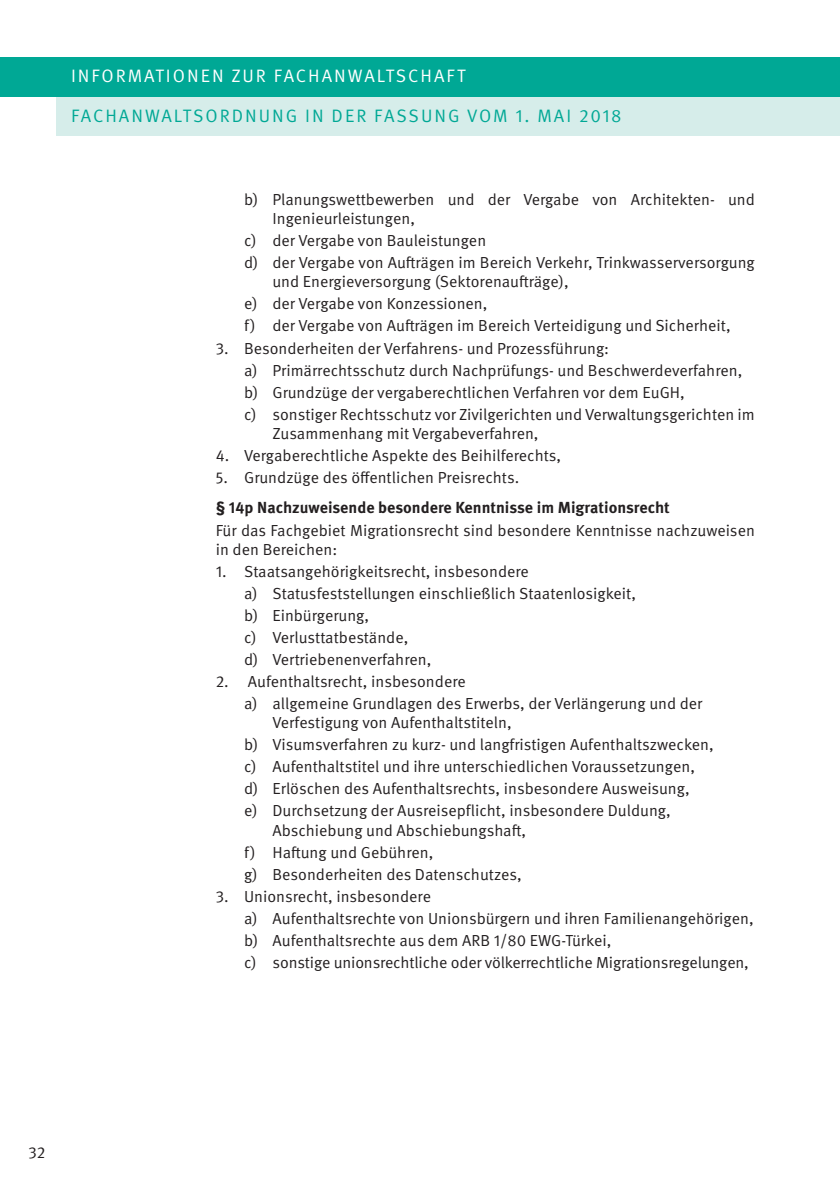
<style>
.page{position:relative;width:840px;height:1191px;background:#fff}
.page>*{position:absolute;margin:0;border:0;box-sizing:border-box;transform-origin:0 0}
.t1{font:18px "Meta OT Norm";letter-spacing:.11em;color:#00a895}
.t2{font:18px "Meta OT Norm";letter-spacing:.11em;color:#fff}
.t3{font:16px/22px "Meta OT Norm";color:#231f20}
.t4{font:700 16px "Meta OT";color:#231f20}
</style>
<div class="page">
<div style="left:57px;top:96px;width:782px;height:40px;background:#d6edea"></div>
<div style="left:0;top:57px;width:839px;height:39px;background:#00a895"></div>
<p class="t2" style="left:71px;top:65px;width:395px">INFORMATIONEN ZUR FACHANWALTSCHAFT</p>
<p class="t1" style="left:71px;top:105px;width:552px">FACHANWALTSORDNUNG IN DER FASSUNG VOM 1. MAI 2018</p>
<p class="t3" style="left:272px;top:190px;width:484px;line-height:19.2px;text-indent:-28px">b) Planungswettbewerben und der Vergabe von Architekten- und<br>Ingenieurleistungen,</p>
<p class="t3" style="left:244px;top:230px;width:512px">c) der Vergabe von Bauleistungen<br>d) der Vergabe von Aufträgen im Bereich Verkehr, Trinkwasserversorgung</p>
<p class="t3" style="left:244px;top:271px;width:488px;text-indent:28px">und Energieversorgung (Sektorenaufträge),<br>e) der Vergabe von Konzessionen,<br>f) der Vergabe von Aufträgen im Bereich Verteidigung und Sicherheit,</p>
<p class="t3" style="left:244px;top:337px;width:512px;text-indent:-28px">3. Besonderheiten der Verfahrens- und Prozessführung:<br>a) Primärrechtsschutz durch Nachprüfungs- und Beschwerdeverfahren, b) Grundzüge der vergaberechtlichen Verfahren vor dem EuGH,<br>c) sonstiger Rechtsschutz vor Zivilgerichten und Verwaltungsgerichten im</p>
<p class="t3" style="left:272px;top:422px;width:267px">Zusammenhang mit Vergabeverfahren,</p>
<p class="t3" style="left:215px;top:444px;width:347px">4. Vergaberechtliche Aspekte des Beihilferechts,</p>
<p class="t3" style="left:215px;top:466px;width:305px">5. Grundzüge des öffentlichen Preisrechts.</p>
<p class="t4" style="left:215px;top:498px;width:455px">§ 14p Nachzuweisende besondere Kenntnisse im Migrationsrecht</p>
<p class="t3" style="left:215px;top:520px;width:540px;line-height:19.2px">Für das Fachgebiet Migrationsrecht sind besondere Kenntnisse nachzuweisen in den Bereichen:</p>
<p class="t3" style="left:244px;top:560px;width:393px;text-indent:-28px">1. Staatsangehörigkeitsrecht, insbesondere<br>a) Statusfeststellungen einschließlich Staatenlosigkeit, b) Einbürgerung,<br>c) Verlusttatbestände,<br>d) Vertriebenenverfahren,</p>
<p class="t3" style="left:244px;top:670px;width:459px;text-indent:-28px">2. Aufenthaltsrecht, insbesondere<br>a) allgemeine Grundlagen des Erwerbs, der Verlängerung und der</p>
<p class="t3" style="left:244px;top:712px;width:471px;text-indent:28px">Verfestigung von Aufenthaltstiteln,<br>b) Visumsverfahren zu kurz- und langfristigen Aufenthaltszwecken, c) Aufenthaltstitel und ihre unterschiedlichen Voraussetzungen,<br>d) Erlöschen des Aufenthaltsrechts, insbesondere Ausweisung,<br>e) Durchsetzung der Ausreisepflicht, insbesondere Duldung,</p>
<p class="t3" style="left:244px;top:819px;width:283px;text-indent:28px">Abschiebung und Abschiebungshaft, f) Haftung und Gebühren,<br>g) Besonderheiten des Datenschutzes,</p>
<p class="t3" style="left:244px;top:885px;width:511px;text-indent:-28px">3. Unionsrecht, insbesondere<br>a) Aufenthaltsrechte von Unionsbürgern und ihren Familienangehörigen, b) Aufenthaltsrechte aus dem ARB 1/80 EWG-Türkei,<br>c) sonstige unionsrechtliche oder völkerrechtliche Migrationsregelungen,</p>
<p class="t3" style="left:29px;top:1141px;width:18px">32</p>
</div>
